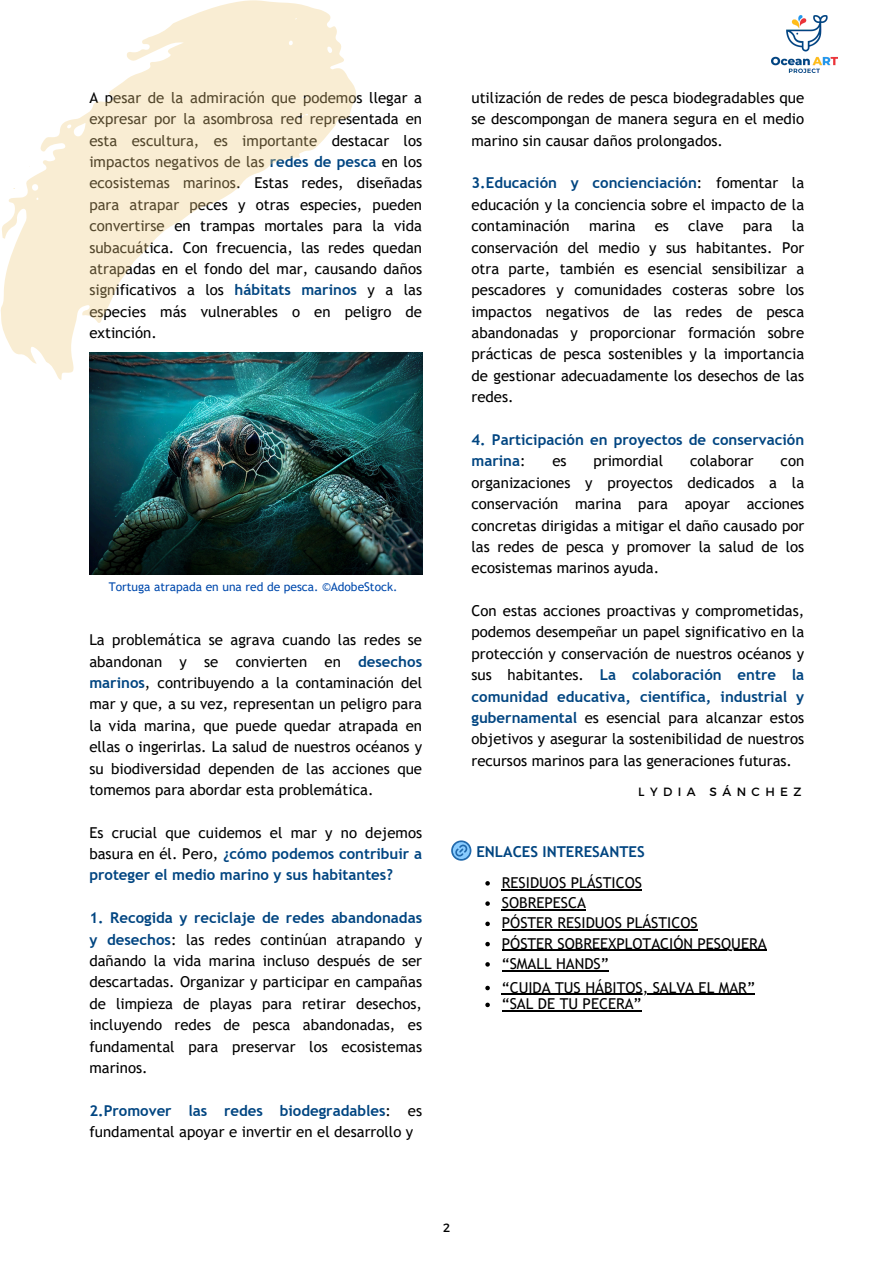
<style>
.page{position:relative;width:894px;height:1264px;background:#fff}
.page>*{position:absolute;margin:0;border:0;box-sizing:border-box;transform-origin:0 0}
.t1{font:15px/21.3px "Trebuchet MS";color:#000;text-align:justify}
.t2{font:700 15px/21.3px "Trebuchet MS";color:#004581}
.t3{font:12px "Trebuchet MS";color:#004aad}
.t4{font:12px "Montserrat";letter-spacing:.45em;color:#000}
.s1{font-weight:700;color:#004581}
.s2{font-weight:400;color:#000}
</style>
<div class="page">
<svg style="left:451px;top:840px;width:20px;height:20px"></svg>
<img style="left:771px;top:16px;width:65px;height:56px">
<img style="left:89px;top:352px;width:333px;height:222px">
<svg style="left:485px;top:881px;width:4px;height:4px"></svg>
<hr style="left:501px;top:889px;width:141px;height:1px;background:#000">
<svg style="left:485px;top:901px;width:4px;height:4px"></svg>
<hr style="left:501px;top:909px;width:84px;height:1px;background:#000">
<svg style="left:485px;top:921px;width:4px;height:5px"></svg>
<hr style="left:501px;top:929px;width:196px;height:1px;background:#000">
<svg style="left:485px;top:941px;width:4px;height:5px"></svg>
<hr style="left:501px;top:949px;width:265px;height:1px;background:#000">
<svg style="left:485px;top:962px;width:4px;height:4px"></svg>
<hr style="left:501px;top:970px;width:107px;height:1px;background:#000">
<svg style="left:485px;top:985px;width:4px;height:5px"></svg>
<hr style="left:501px;top:993px;width:253px;height:1px;background:#000">
<svg style="left:485px;top:1002px;width:4px;height:5px"></svg>
<hr style="left:501px;top:1010px;width:140px;height:1px;background:#000">
<svg style="left:1px;top:0;width:355px;height:380px"></svg>
<p class="t1" style="left:89px;top:87px;width:334px">A pesar de la admiración que podemos llegar a expresar por la asombrosa red representada en esta escultura, es importante destacar los impactos negativos de las <span class="s1">redes de pesca</span> en los ecosistemas marinos. Estas redes, diseñadas para atrapar peces y otras especies, pueden convertirse en trampas mortales para la vida subacuática. Con frecuencia, las redes quedan atrapadas en el fondo del mar, causando daños significativos a los <span class="s1">hábitats marinos</span> y a las especies más vulnerables o en peligro de extinción.</p>
<h2 class="t3" style="left:109px;top:579px;width:290px">Tortuga atrapada en una red de pesca. ©AdobeStock.</h2>
<h2 class="t1" style="left:89px;top:629px;width:334px">La problemática se agrava cuando las redes se abandonan y se convierten en <span class="s1">desechos marinos</span>, contribuyendo a la contaminación del mar y que, a su vez, representan un peligro para la vida marina, que puede quedar atrapada en ellas o ingerirlas. La salud de nuestros océanos y su biodiversidad dependen de las acciones que tomemos para abordar esta problemática.</h2>
<h2 class="t2" style="left:89px;top:821px;width:334px;text-align:justify"><span class="s2">Es crucial que cuidemos el mar y no dejemos basura en él. Pero,</span> ¿cómo podemos contribuir a proteger el medio marino y sus habitantes?</h2>
<h2 class="t1" style="left:89px;top:907px;width:334px"><span class="s1">1. Recogida y reciclaje de redes abandonadas y desechos</span>: las redes continúan atrapando y dañando la vida marina incluso después de ser descartadas. Organizar y participar en campañas de limpieza de playas para retirar desechos, incluyendo redes de pesca abandonadas, es fundamental para preservar los ecosistemas marinos.</h2>
<h3 class="t1" style="left:89px;top:1099px;width:334px"><span class="s1">2.Promover las redes biodegradables</span>: es fundamental apoyar e invertir en el desarrollo y</h3>
<h2 class="t1" style="left:471px;top:87px;width:334px">utilización de redes de pesca biodegradables que se descompongan de manera segura en el medio marino sin causar daños prolongados.</h2>
<h2 class="t1" style="left:471px;top:172px;width:334px"><span class="s1">3.Educación y concienciación</span>: fomentar la educación y la conciencia sobre el impacto de la contaminación</h2>
<h2 class="t1" style="left:471px;top:215px;width:334px;text-indent:320px">la conservación del medio y sus habitantes. Por otra parte, también es esencial sensibilizar a pescadores y comunidades costeras sobre los impactos negativos de las redes de pesca abandonadas y proporcionar formación sobre prácticas de pesca sostenibles y la importancia de gestionar adecuadamente los desechos de las redes.</h2>
<h2 class="t2" style="left:471px;top:429px;width:334px">4. Participación en proyectos de conservación marina<span class="s2">:</span></h2>
<h2 class="t1" style="left:589px;top:215px;width:48px">marina</h2>
<h2 class="t1" style="left:654px;top:215px;width:16px">es</h2>
<h2 class="t1" style="left:688px;top:215px;width:37px">clave</h2>
<h2 class="t1" style="left:742px;top:215px;width:31px">para</h2>
<h2 class="t1" style="left:552px;top:450px;width:16px">es</h2>
<h2 class="t1" style="left:593px;top:450px;width:71px">primordial</h2>
<h2 class="t1" style="left:689px;top:450px;width:65px">colaborar</h2>
<h2 class="t1" style="left:471px;top:450px;width:334px;text-indent:309px">con organizaciones y proyectos dedicados a la conservación marina para apoyar acciones concretas dirigidas a mitigar el daño causado por las redes de pesca y promover la salud de los ecosistemas marinos ayuda.</h2>
<h2 class="t1" style="left:471px;top:600px;width:334px">Con estas acciones proactivas y comprometidas, podemos desempeñar un papel significativo en la protección y conservación de nuestros océanos y sus habitantes. <span class="s1">La colaboración entre la comunidad educativa, científica, industrial y gubernamental</span> es esencial para alcanzar estos objetivos y asegurar la sostenibilidad de nuestros recursos marinos para las generaciones futuras.</h2>
<p class="t4" style="left:638px;top:784px;width:165px">LYDIA SÁNCHEZ</p>
<p class="t2" style="left:476px;top:841px;width:170px">ENLACES INTERESANTES</p>
<p class="t1" style="left:501px;top:872px;width:266px;line-height:20.2px;text-align:left">RESIDUOS PLÁSTICOS<br>SOBREPESCA<br>PÓSTER RESIDUOS PLÁSTICOS<br>PÓSTER SOBREEXPLOTACIÓN PESQUERA “SMALL HANDS”</p>
<p class="t1" style="left:501px;top:978px;width:254px;line-height:16.8px">“CUIDA TUS HÁBITOS, SALVA EL MAR” “SAL DE TU PECERA”</p>
<p class="t4" style="left:443px;top:1220px;width:9px">2</p>
</div>
